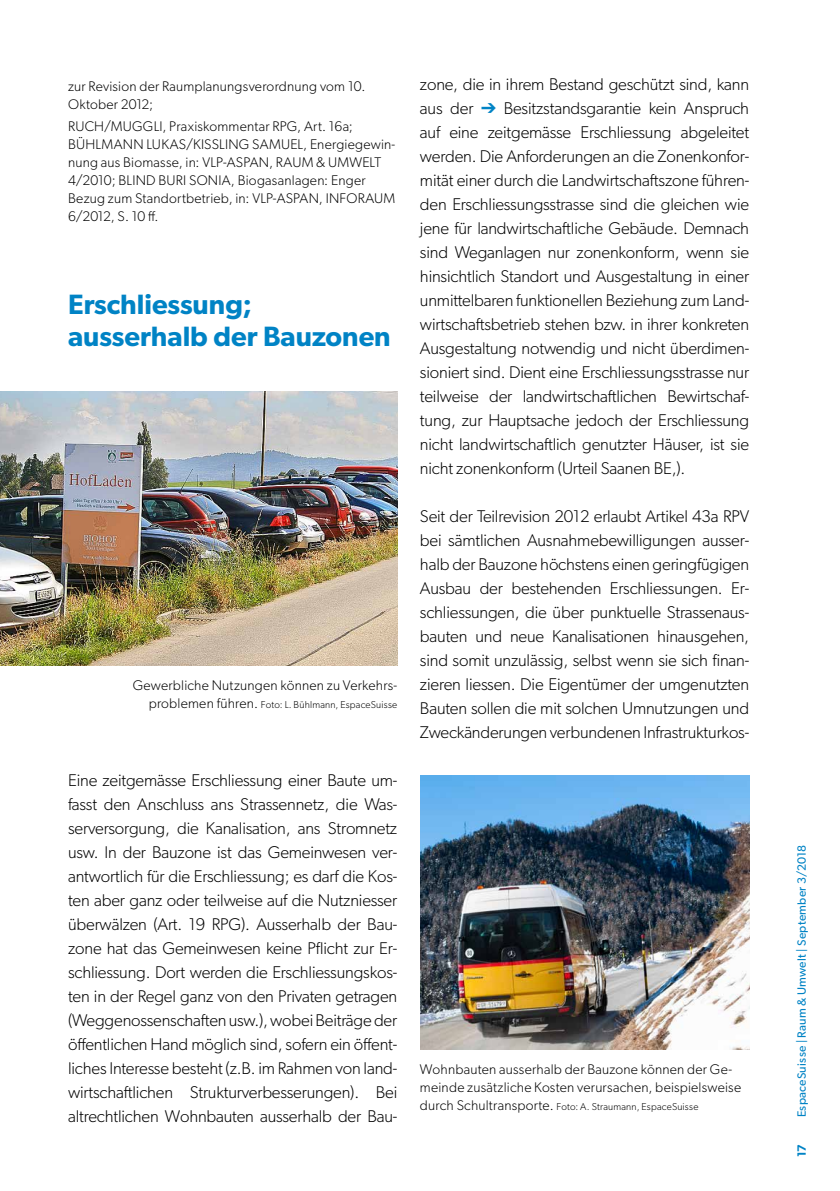
<style>
.page{position:relative;width:840px;height:1191px;background:#fff}
.page>*{position:absolute;margin:0;border:0;box-sizing:border-box;transform-origin:0 0}
.Kapiteltitel{font:600 28px/32px "Gibson";color:#0083c5}
.Lauftext_Blocksatz{font:300 17px/24px "Gibson";letter-spacing:-.01em;color:#000;text-align:justify}
.Quelle{font:300 14px/18px "Gibson";letter-spacing:.015em;color:#000}
.Bildlegende_linksbü{font:300 14px/18px "Gibson";letter-spacing:.015em;color:#000}
.Bildlegende_rechtsb{font:300 14px "Gibson";letter-spacing:.015em;color:#000}
.t1{font:12px "Gibson";letter-spacing:.02em;color:#0083c5}
.t2{font:600 12px "Gibson";color:#0083c5}
.Bildlegende_linksbü-2{font:300 10px "Gibson";letter-spacing:.02em;color:#000}
.Bildlegende_rechtsb-2{font:300 10px "Gibson";letter-spacing:.02em;color:#000}
.s1{font-size:14px}
.s2{color:#0083c5}
</style>
<div class="page">
<img style="left:0;top:391px;width:397px;height:275px">
<img style="left:420px;top:775px;width:328px;height:275px">
<p class="Quelle" style="left:68px;top:77px;width:299px">zur Revision der Raumplanungsverordnung vom 10.<br>Oktober 2012;</p>
<p class="Quelle" style="left:68px;top:117px;width:328px">RUCH/MUGGLI, Praxiskommentar RPG, Art. 16a; BÜHLMANN LUKAS/KISSLING SAMUEL, Energiegewin&shy;nung aus Biomasse, in: VLP-ASPAN, RAUM &amp; UMWELT 4/2010; BLIND BURI SONIA, Biogasanlagen: Enger Bezug zum Standortbetrieb, in: VLP-ASPAN, INFORAUM 6/2012, S. 10 ff.</p>
<p class="Kapiteltitel" style="left:68px;top:287px;width:324px">Erschliessung; ausserhalb der Bauzonen</p>
<p class="Bildlegende_rechtsb" style="left:133px;top:676px;width:266px">Gewerbliche Nutzungen können zu Verkehrs-</p>
<p class="Bildlegende_rechtsb-2" style="left:149px;top:698px;width:250px"><span class="s1">problemen führen.</span> Foto: L. Bühlmann, EspaceSuisse</p>
<p class="Lauftext_Blocksatz" style="left:68px;top:768px;width:330px">Eine zeitgemässe Erschliessung einer Baute um&shy;fasst den Anschluss ans Strassennetz, die Was&shy;serversorgung, die Kanalisation, ans Stromnetz usw. In der Bauzone ist das Gemeinwesen ver&shy;antwortlich für die Erschliessung; es darf die Kos&shy;ten aber ganz oder teilweise auf die Nutzniesser überwälzen (Art. 19 RPG). Ausserhalb der Bau&shy;zone hat das Gemeinwesen keine Pflicht zur Er&shy;schliessung. Dort werden die Erschliessungskos&shy;ten in der Regel ganz von den Privaten getragen (Weggenossenschaften usw.), wobei Beiträge der öffentlichen Hand möglich sind, sofern ein öffent&shy;liches Interesse besteht (z.B. im Rahmen von land&shy;wirtschaftlichen Strukturverbesserungen). Bei altrechtlichen Wohnbauten ausserhalb der Bau-</p>
<p class="Lauftext_Blocksatz" style="left:420px;top:72px;width:330px">zone, die in ihrem Bestand geschützt sind, kann aus der <span class="s2">➔</span> Besitzstandsgarantie kein Anspruch auf eine zeitgemässe Erschliessung abgeleitet werden. Die Anforderungen an die Zonenkonfor&shy;mität einer durch die Landwirtschaftszone führen&shy;den Erschliessungsstrasse sind die gleichen wie jene für landwirtschaftliche Gebäude. Demnach sind Weganlagen nur zonenkonform, wenn sie hinsichtlich Standort und Ausgestaltung in einer unmittelbaren funktionellen Beziehung zum Land&shy;wirtschaftsbetrieb stehen bzw. in ihrer konkreten Ausgestaltung notwendig und nicht überdimen&shy;sioniert sind. Dient eine Erschliessungsstrasse nur teilweise der landwirtschaftlichen Bewirtschaf&shy;tung, zur Hauptsache jedoch der Erschliessung nicht landwirtschaftlich genutzter Häuser, ist sie nicht zonenkonform (Urteil Saanen BE,).</p>
<p class="Lauftext_Blocksatz" style="left:420px;top:504px;width:330px">Seit der Teilrevision 2012 erlaubt Artikel 43a RPV bei sämtlichen Ausnahmebewilligungen ausser&shy;halb der Bauzone höchstens einen geringfügigen Ausbau der bestehenden Erschliessungen. Er&shy;schliessungen, die über punktuelle Strassenaus&shy;bauten und neue Kanalisationen hinausgehen, sind somit unzulässig, selbst wenn sie sich finan&shy;zieren liessen. Die Eigentümer der umgenutzten Bauten sollen die mit solchen Umnutzungen und Zweckänderungen verbundenen Infrastrukturkos-</p>
<p class="Bildlegende_linksbü" style="left:420px;top:1060px;width:322px">Wohnbauten ausserhalb der Bauzone können der Ge&shy;meinde zusätzliche Kosten verursachen, beispielsweise</p>
<p class="Bildlegende_linksbü-2" style="left:420px;top:1100px;width:280px"><span class="s1">durch Schultransporte.</span> Foto: A. Straumann, EspaceSuisse</p>
<p class="t1" style="left:794px;top:1117px;width:273px;rotate:-90deg">EspaceSuisse | Raum &amp; Umwelt | September 3/2018</p>
<p class="t2" style="left:794px;top:1157px;width:14px;rotate:-90deg">17</p>
</div>
